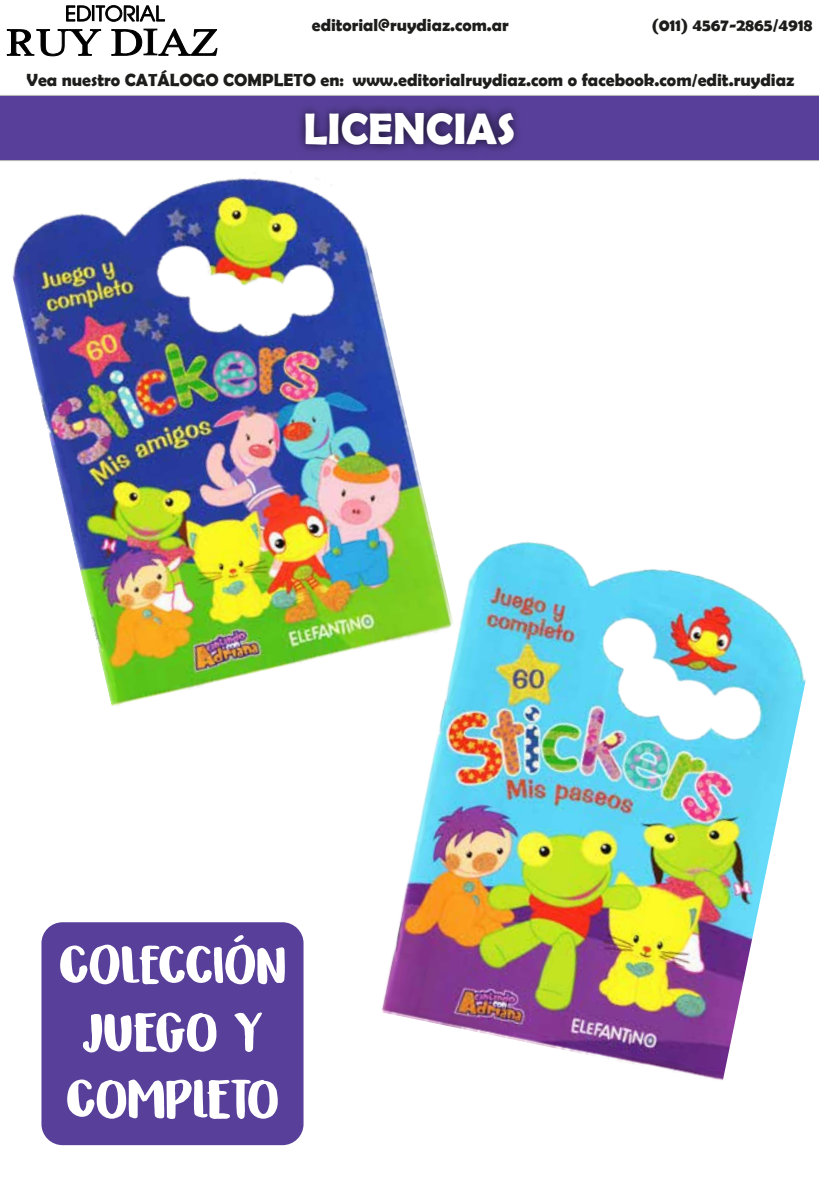
<style>
.page{position:relative;width:819px;height:1177px;background:#fff}
.page>*{position:absolute;margin:0;border:0;box-sizing:border-box;transform-origin:0 0}
.t1{font:55.82px/67px "DK Honeyguide Caps";color:#fff}
.t2{font:700 44.1px "Berlin Sans FB Demi";color:#fff}
.t3{font:700 17.68px "Berlin Sans FB Demi";color:#1d1d1b}
.t4{font:700 17.5px "Berlin Sans FB Demi";color:#1d1d1b}
</style>
<div class="page">
<img style="left:0;top:95px;width:819px;height:66px">
<svg style="left:0;top:96px;width:818px;height:64px;background:#523c91"></svg>
<svg style="left:66px;top:5px;width:99px;height:17px"></svg>
<svg style="left:111px;top:28px;width:106px;height:28px"></svg>
<svg style="left:6px;top:29px;width:96px;height:27px"></svg>
<img style="left:2px;top:151px;width:452px;height:556px">
<img style="left:378px;top:527px;width:428px;height:554px">
<div style="left:41px;top:922px;width:262px;height:222px;background:#58409a;border-radius:21px"></div>
<p class="t4" style="left:312px;top:14px;width:198px">editorial@ruydiaz.com.ar</p>
<p class="t4" style="left:651px;top:15px;width:162px">(011) 4567-2865/4918</p>
<p class="t3" style="left:26px;top:70px;width:769px">Vea nuestro CATÁLOGO COMPLETO en: www.editorialruydiaz.com o facebook.com/edit.ruydiaz</p>
<h2 class="t2" style="left:303px;top:103px;width:213px">LICENCIAS</h2>
<h1 class="t1" style="left:59px;top:930px;width:228px">COLECCIÓN<br>JUEGO Y<br>COMPLETO</h1>
</div>
